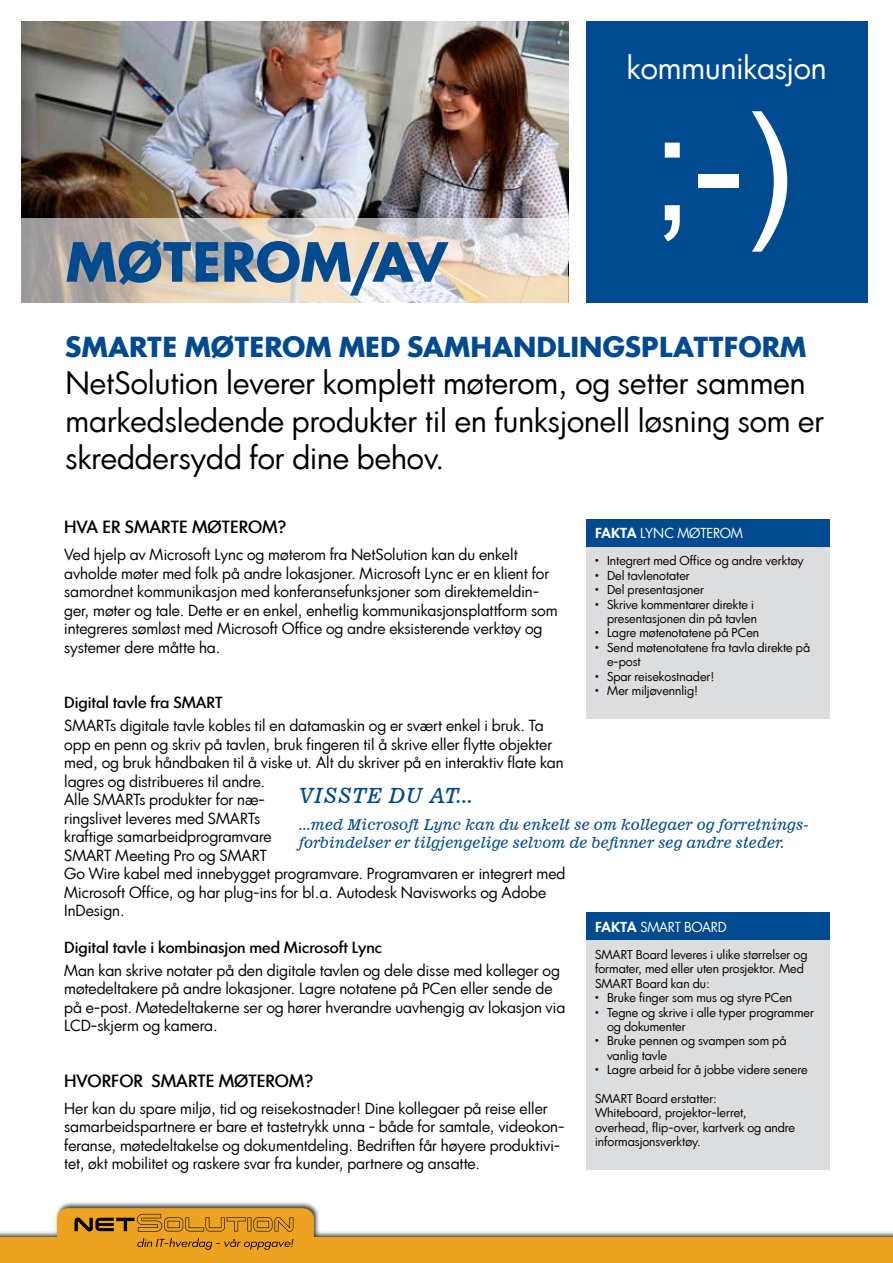
<style>
.page{position:relative;width:893px;height:1263px;background:#fff}
.page>*{position:absolute;margin:0;border:0;box-sizing:border-box;transform-origin:0 0}
.t1{font:700 52.5px "Luz Sans";color:#004a8f}
.t2{font:30px/37.5px "Luz Sans";color:#000}
.t3{font:30px "Luz Sans";color:#fff}
.t4{font:700 27px "Luz Sans";color:#004a8f}
.t5{font:21px "News 701 BT Italic A";color:#004a8f}
.t6{font:500 16.5px "Luz Sans";color:#000}
.t7{font:15px/18.5px "Luz Sans";color:#000}
.t8{font:15px/18px "News 701 BT Italic A";color:#004a8f}
.t9{font:500 15px "Luz Sans";color:#000}
.t10{font:13.5px "Luz Sans";letter-spacing:-.01em;color:#fff}
.t11{font:800 13.5px "Luz Sans";letter-spacing:-.025em;color:#fff}
.t12{font:12px/14.4px "Luz Sans";color:#000}
.s1{font-weight:800}
.s2{font-weight:400}
</style>
<div class="page">
<img style="left:21px;top:21px;width:547px;height:197px">
<div style="left:586px;top:540px;width:243px;height:179px;background:#dcddde"></div>
<div style="left:586px;top:933px;width:243px;height:236px;background:#dcddde"></div>
<div style="left:0;top:1201px;width:893px;height:62px;background:#000;opacity:.75"></div>
<div style="left:0;top:1237px;width:893px;height:26px;background:#eea320"></div>
<svg style="left:57px;top:1208px;width:257px;height:42px"></svg>
<svg style="left:21px;top:218px;width:547px;height:85px;background:#d4cabf"></svg>
<div style="left:586px;top:21px;width:281px;height:282px;background:#004a8f"></div>
<div style="left:586px;top:519px;width:243px;height:27px;background:#004a8f"></div>
<div style="left:586px;top:912px;width:243px;height:27px;background:#004a8f"></div>
<svg style="left:664px;top:111px;width:123px;height:141px"></svg>
<h2 class="t3" style="left:627px;top:50px;width:201px">kommunikasjon</h2>
<h1 class="t1" style="left:66px;top:228px;width:384px">MØTEROM/AV</h1>
<h3 class="t4" style="left:66px;top:329px;width:742px">SMARTE MØTEROM MED SAMHANDLINGSPLATTFORM</h3>
<h2 class="t2" style="left:66px;top:365px;width:760px">NetSolution leverer komplett møterom, og setter sammen markedsledende produkter til en funksjonell løsning som er skreddersydd for dine behov.</h2>
<p class="t6" style="left:64px;top:517px;width:224px">HVA ER SMARTE MØTEROM?</p>
<p class="t7" style="left:64px;top:546px;width:495px">Ved hjelp av Microsoft Lync og møterom fra NetSolution kan du enkelt avholde møter med folk på andre lokasjoner. Microsoft Lync er en klient for samordnet kommunikasjon med konferansefunksjoner som direktemeldin&shy;ger, møter og tale. Dette er en enkel, enhetlig kommunikasjonsplattform som integreres sømløst med Microsoft Office og andre eksisterende verktøy og systemer dere måtte ha.</p>
<p class="t9" style="left:64px;top:693px;width:121px">DIGITAL TAVLE FRA SMART</p>
<p class="t7" style="left:64px;top:717px;width:503px">SMARTs digitale tavle kobles til en datamaskin og er svært enkel i bruk. Ta opp en penn og skriv på tavlen, bruk fingeren til å skrive eller flytte objekter med, og bruk håndbaken til å viske ut. Alt du skriver på en interaktiv flate kan lagres og distribueres til andre.<br>Alle SMARTs produkter for næ-<br>ringslivet leveres med SMARTs<br>kraftige samarbeidprogramvare<br>SMART Meeting Pro og SMART<br>Go Wire kabel med innebygget programvare. Programvaren er integrert med Microsoft Office, og har plug-ins for bl.a. Autodesk Navisworks og Adobe InDesign.</p>
<p class="t9" style="left:64px;top:938px;width:319px">DIGITAL TAVLE I KOMBINASJON MED MICROSOFT LYNC</p>
<p class="t7" style="left:64px;top:961px;width:502px">Man kan skrive notater på den digitale tavlen og dele disse med kolleger og møtedeltakere på andre lokasjoner. Lagre notatene på PCen eller sende de på e-post. Møtedeltakerne ser og hører hverandre uavhengig av lokasjon via LCD-skjerm og kamera.</p>
<p class="t6" style="left:64px;top:1070px;width:251px">HVORFOR SMARTE MØTEROM?</p>
<p class="t7" style="left:64px;top:1099px;width:502px">Her kan du spare miljø, tid og reisekostnader! Dine kollegaer på reise eller samarbeidspartnere er bare et tastetrykk unna - både for samtale, videokon&shy;feranse, møtedeltakelse og dokumentdeling. Bedriften får høyere produktivi&shy;tet, økt mobilitet og raskere svar fra kunder, partnere og ansatte.</p>
<p class="t10" style="left:595px;top:525px;width:129px"><span class="s1">FAKTA</span> Lync møt erom</p>
<p class="t12" style="left:595px;top:554px;width:210px">• Integrert med Office og andre verktøy</p>
<p class="t12" style="left:595px;top:568px;width:96px">• Del tavlenotater</p>
<p class="t12" style="left:595px;top:583px;width:110px">• Del presentasjoner</p>
<p class="t12" style="left:595px;top:597px;width:163px;text-align:right">• Skrive kommentarer direkte i presentasjonen din på tavlen</p>
<p class="t12" style="left:595px;top:626px;width:166px">• Lagre møtenotatene på PCen</p>
<p class="t12" style="left:607px;top:640px;width:205px;text-indent:-12px">• Send møtenotatene fra tavla direkte på e-post</p>
<p class="t12" style="left:595px;top:669px;width:121px">• Spar reisekostnader!</p>
<p class="t12" style="left:595px;top:684px;width:105px">• Mer miljøvennlig!</p>
<h3 class="t5" style="left:299px;top:783px;width:176px">Visste du at...</h3>
<p class="t8" style="left:299px;top:815px;width:511px">...med Microsoft Lync kan du enkelt se om kollegaer og forretnings&shy;forbindelser er tilgjengelige selvom de befinner seg andre steder.</p>
<p class="t11" style="left:595px;top:918px;width:55px">FAKTA <span class="s2">smart</span></p>
<p class="t10" style="left:684px;top:918px;width:17px">Board</p>
<p class="t12" style="left:595px;top:948px;width:214px">SMART Board leveres i ulike størrelser og formater, med eller uten prosjektor. Med<br>SMART Board kan du:</p>
<p class="t12" style="left:595px;top:991px;width:199px">• Bruke finger som mus og styre PCen</p>
<p class="t12" style="left:607px;top:1005px;width:208px;text-indent:-12px">• Tegne og skrive i alle typer programmer og dokumenter</p>
<p class="t12" style="left:607px;top:1034px;width:181px;text-indent:-12px">• Bruke pennen og svampen som på vanlig tavle</p>
<p class="t12" style="left:595px;top:1063px;width:214px">• Lagre arbeid for å jobbe videre senere</p>
<p class="t12" style="left:595px;top:1092px;width:201px">SMART Board erstatter:<br>Whiteboard, projektor-lerret, overhead, flip-over, kartverk og andre informasjonsverktøy.</p>
</div>
